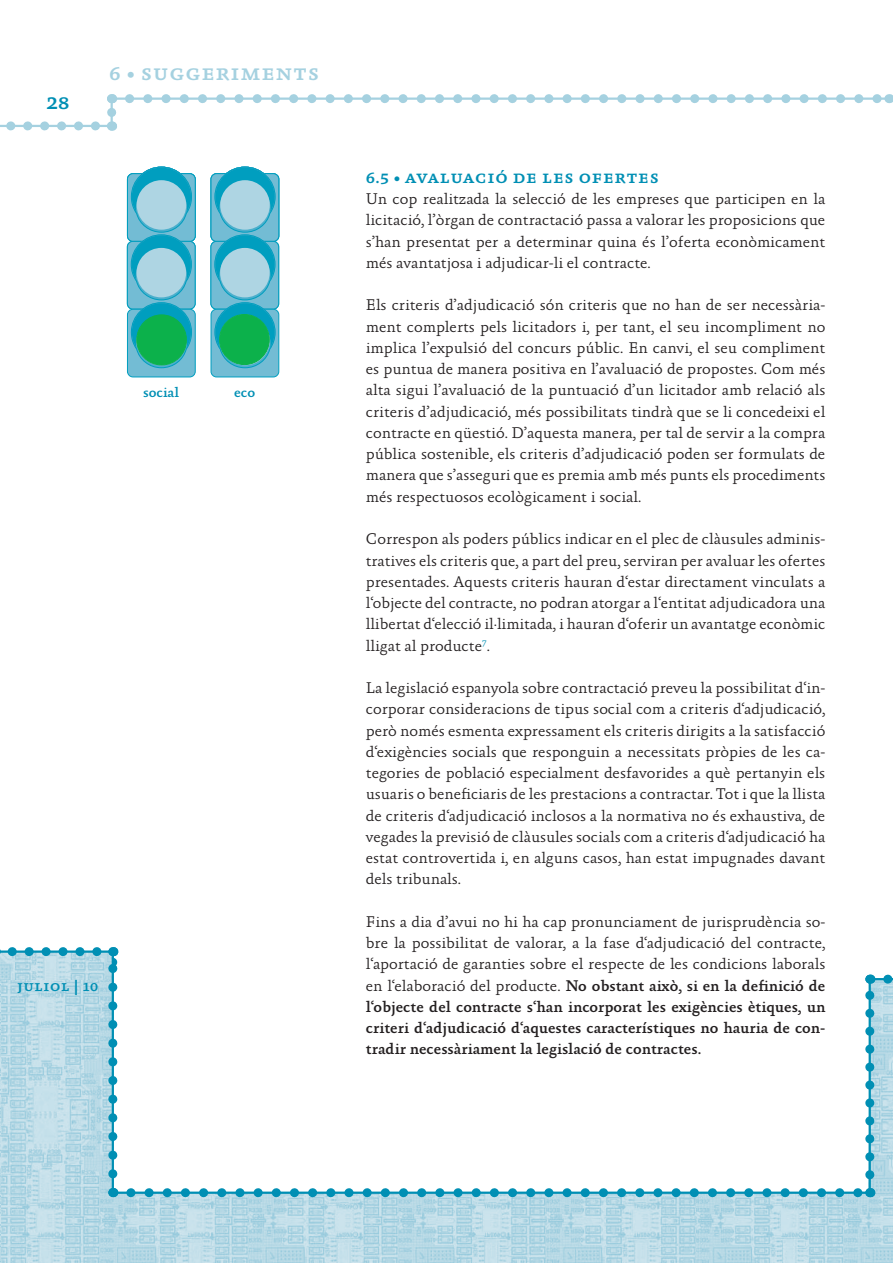
<style>
.page{position:relative;width:893px;height:1263px;background:#fff}
.page>*{position:absolute;margin:0;border:0;box-sizing:border-box;transform-origin:0 0}
.t1{font:23.25px "Absara TF Medium SC";color:#a5d1e0}
.t2{font:23.25px "Absara TF Medium SC";color:#008fb4}
.t3{font:18.75px "Absara TF Medium SC";color:#008fb4}
.t4{font:300 15.75px/21.3px "Absara";color:#231f20;text-align:justify}
.t5{font:15.75px "Absara TF Medium SC";color:#008fb4}
.t6{font:500 14.25px "Absara";color:#008fb4}
.s1{font-weight:500}
</style>
<div class="page">
<svg style="left:129px;top:94px;width:750px;height:9px"></svg>
<hr style="left:107px;top:98px;width:784px;height:2px;background:#a5d1e0">
<svg style="left:11px;top:121px;width:92px;height:9px"></svg>
<hr style="left:0;top:125px;width:111px;height:2px;background:#a5d1e0">
<svg style="left:107px;top:94px;width:9px;height:18px"></svg>
<hr style="left:110px;top:96px;width:3px;height:33px;background:#a5d1e0">
<img style="left:1px;top:980px;width:891px;height:283px">
<hr style="left:112px;top:954px;width:2px;height:239px;background:#008fb4">
<svg style="left:0;top:949px;width:1px;height:18px"></svg>
<svg style="left:11px;top:947px;width:106px;height:227px;background:#afd6e3"></svg>
<hr style="left:0;top:951px;width:113px;height:2px;background:#008fb4">
<svg style="left:887px;top:975px;width:5px;height:9px"></svg>
<hr style="left:865px;top:978px;width:27px;height:2px;background:#008fb4">
<svg style="left:131px;top:1188px;width:729px;height:9px"></svg>
<hr style="left:109px;top:1192px;width:763px;height:2px;background:#008fb4">
<svg style="left:865px;top:975px;width:9px;height:200px"></svg>
<hr style="left:868px;top:976px;width:2px;height:217px;background:#008fb4">
<div style="left:127px;top:174px;width:68px;height:67px;background:#73bcd4;border-radius:6px"></div>
<div style="left:127px;top:173px;width:68px;height:69px;border:1px solid #009ebf;border-radius:6px"></div>
<div style="left:127px;top:241px;width:68px;height:68px;background:#73bcd4;border-radius:6px"></div>
<div style="left:127px;top:241px;width:68px;height:68px;border:1px solid #009ebf;border-radius:6px"></div>
<div style="left:127px;top:309px;width:68px;height:68px;background:#73bcd4;border-radius:6px"></div>
<div style="left:127px;top:309px;width:68px;height:68px;border:1px solid #009ebf;border-radius:6px"></div>
<svg style="left:131px;top:167px;width:61px;height:201px"></svg>
<div style="left:211px;top:174px;width:68px;height:67px;background:#73bcd4;border-radius:6px"></div>
<div style="left:211px;top:173px;width:68px;height:69px;border:1px solid #009ebf;border-radius:6px"></div>
<div style="left:211px;top:241px;width:68px;height:68px;background:#73bcd4;border-radius:6px"></div>
<div style="left:210px;top:241px;width:69px;height:68px;border:1px solid #009ebf;border-radius:6px"></div>
<div style="left:211px;top:309px;width:68px;height:68px;background:#73bcd4;border-radius:6px"></div>
<div style="left:211px;top:309px;width:68px;height:68px;border:1px solid #009ebf;border-radius:6px"></div>
<svg style="left:214px;top:167px;width:62px;height:201px"></svg>
<div style="left:219px;top:314px;width:50px;height:51px;background:#0cb14b;border-radius:50%"></div>
<div style="left:219px;top:314px;width:50px;height:51px;border:1px solid #0cb14b;border-radius:50%"></div>
<div style="left:137px;top:315px;width:49px;height:50px;background:#0cb14b;border-radius:50%"></div>
<div style="left:137px;top:315px;width:49px;height:50px;border:1px solid #0cb14b;border-radius:50%"></div>
<h1 class="t2" style="left:46px;top:88px;width:25px">28</h1>
<h1 class="t1" style="left:109px;top:59px;width:212px">6 • suggeriments</h1>
<p class="t6" style="left:143px;top:387px;width:37px">social</p>
<p class="t6" style="left:234px;top:387px;width:23px">eco</p>
<p class="t5" style="left:17px;top:976px;width:83px">juliol | 10</p>
<p class="t3" style="left:366px;top:165px;width:295px">6.5 • avaluació de les ofertes</p>
<p class="t4" style="left:366px;top:190px;width:461px">Un cop realitzada la selecció de les empreses que participen en la licitació, l’òrgan de contractació passa a valorar les proposicions que s’han presentat per a determinar quina és l’oferta econòmicament més avantatjosa i adjudicar-li el contracte.</p>
<p class="t4" style="left:366px;top:296px;width:461px">Els criteris d’adjudicació són criteris que no han de ser necessària&shy;ment complerts pels licitadors i, per tant, el seu incompliment no implica l’expulsió del concurs públic. En canvi, el seu compliment es puntua de manera positiva en l’avaluació de propostes. Com més alta sigui l’avaluació de la puntuació d’un licitador amb relació als criteris d’adjudicació, més possibilitats tindrà que se li concedeixi el contracte en qüestió. D’aquesta manera, per tal de servir a la compra pública sostenible, els criteris d’adjudicació poden ser formulats de manera que s’asseguri que es premia amb més punts els procediments més respectuosos ecològicament i social.</p>
<p class="t4" style="left:366px;top:530px;width:461px">Correspon als poders públics indicar en el plec de clàusules adminis&shy;tratives els criteris que, a part del preu, serviran per avaluar les ofertes presentades. Aquests criteris hauran d‘estar directament vinculats a l‘objecte del contracte, no podran atorgar a l‘entitat adjudicadora una llibertat d‘elecció il·limitada, i hauran d‘oferir un avantatge econòmic lligat al producte<sup>7</sup>.</p>
<p class="t4" style="left:366px;top:679px;width:461px">La legislació espanyola sobre contractació preveu la possibilitat d‘in&shy;corporar consideracions de tipus social com a criteris d‘adjudicació, però només esmenta expressament els criteris dirigits a la satisfacció d‘exigències socials que responguin a necessitats pròpies de les ca&shy;tegories de població especialment desfavorides a què pertanyin els usuaris o beneficiaris de les prestacions a contractar. Tot i que la llista de criteris d‘adjudicació inclosos a la normativa no és exhaustiva, de vegades la previsió de clàusules socials com a criteris d‘adjudicació ha estat controvertida i, en alguns casos, han estat impugnades davant dels tribunals.</p>
<p class="t4" style="left:366px;top:913px;width:461px">Fins a dia d’avui no hi ha cap pronunciament de jurisprudència so&shy;bre la possibilitat de valorar, a la fase d‘adjudicació del contracte, l‘aportació de garanties sobre el respecte de les condicions laborals en l‘elaboració del producte. <span class="s1">No obstant això, si en la definició de l‘objecte del contracte s‘han incorporat les exigències ètiques, un criteri d‘adjudicació d‘aquestes característiques no hauria de con&shy;tradir necessàriament la legislació de contractes.</span></p>
</div>
